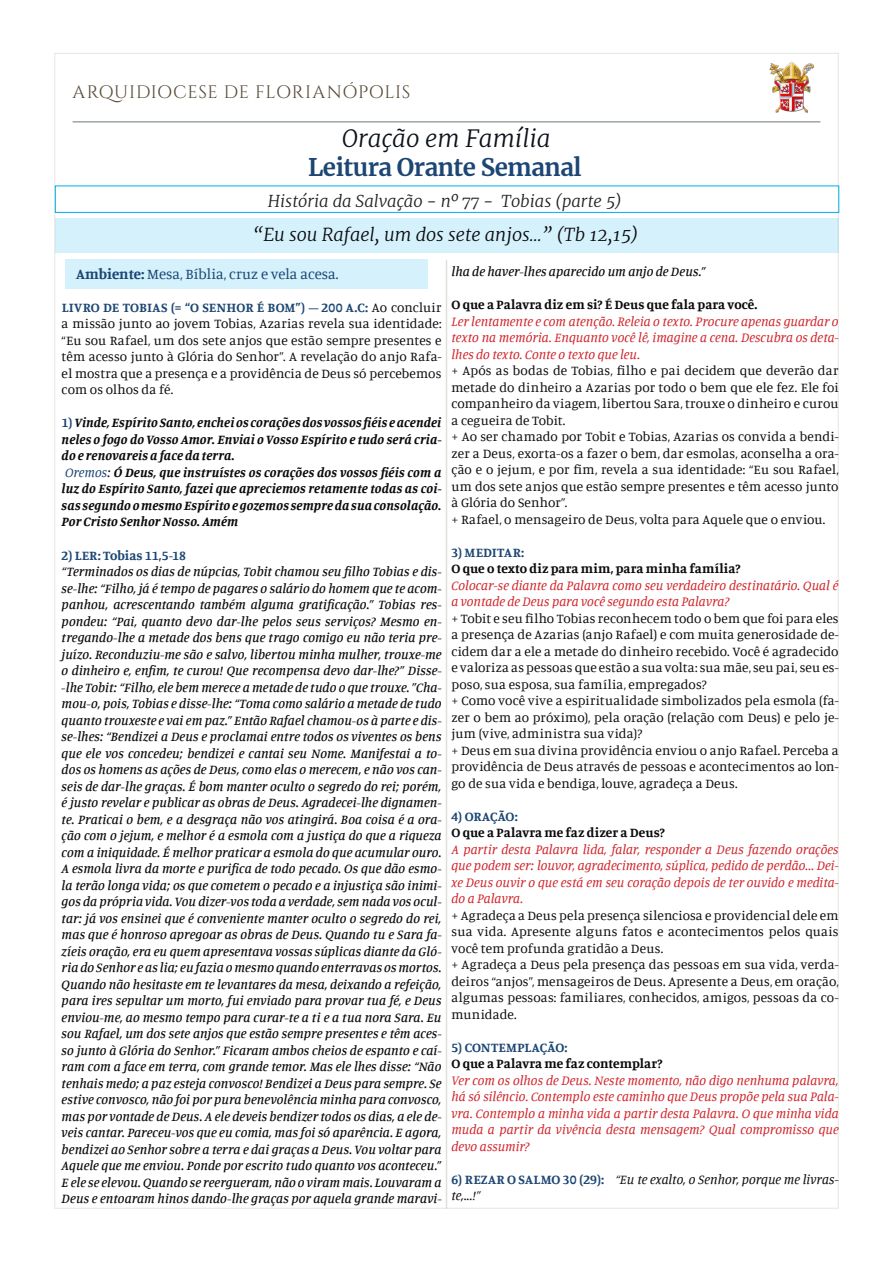
<style>
.page{position:relative;width:893px;height:1263px;background:#fff}
.page>*{position:absolute;margin:0;border:0;box-sizing:border-box;transform-origin:0 0}
.Título{font:700 24px "Merriweather";letter-spacing:-.02em;color:#1c4673}
.Título-2{font:italic 300 24px "Merriweather";color:#0c121a}
.Título-3{font:italic 300 18px "Merriweather";color:#0b090c}
.t1{font:18px "Cinzel";letter-spacing:.03em;color:#564a36}
.Título-4{font:italic 300 16.5px "Merriweather";color:#231f20}
.Estilo_de_parágrafo{font:15px "Manuale";color:#1c4673}
.Estilo_de_parágrafo-2{font:italic 500 13.5px/16.5px "Manuale";letter-spacing:.005em;color:#0b090c;text-align:justify}
.Estilo_de_parágrafo-3{font:13.5px/16.5px "Manuale";letter-spacing:.01em;color:#0b090c;text-align:justify}
.Estilo_de_parágrafo-4{font:italic 13.5px/16.5px "Manuale";letter-spacing:.005em;color:#d1232a;text-align:justify}
.Estilo_de_parágrafo-5{font:italic 700 13.5px/16.5px "Manuale";letter-spacing:.01em;color:#0b090c;text-align:justify}
.Estilo_de_parágrafo-6{font:700 13.5px "Manuale";letter-spacing:.01em;color:#0b090c}
.Estilo_de_parágrafo-7{font:italic 13.5px/16.5px "Manuale";letter-spacing:-.005em;color:#0b090c}
.Estilo_de_parágrafo-8{font:700 13.5px "Manuale";letter-spacing:.01em;color:#1c4673}
.s1{font-weight:700}
.s2{font-weight:700;font-style:normal;color:#1c4673}
.s3{font-weight:700;color:#1c4673}
.s4{font-style:normal;color:#1c4673}
.s5{font-weight:400;color:#1c4673}
.s6{font-weight:400}
</style>
<div class="page">
<hr style="left:73px;top:121px;width:747px;height:1px;background:#061b21">
<img style="left:769px;top:61px;width:45px;height:53px">
<div style="left:55px;top:186px;width:784px;height:27px;border:1px solid #00aeef"></div>
<div style="left:55px;top:218px;width:784px;height:35px;background:#d4f1fc"></div>
<div style="left:66px;top:260px;width:362px;height:29px;background:#d4f1fc"></div>
<hr style="left:446px;top:260px;width:1px;height:948px;background:#a6a594">
<h2 class="t1" style="left:73px;top:82px;width:339px">ARQUIDIOCESE DE FLORIANÓPOLIS</h2>
<p class="Título-2" style="left:342px;top:121px;width:210px">Oração em Família</p>
<p class="Título" style="left:308px;top:150px;width:275px">Leitura Orante Semanal</p>
<p class="Título-4" style="left:268px;top:189px;width:355px">História da Salvação - nº 77 - Tobias (parte 5)</p>
<p class="Título-3" style="left:253px;top:222px;width:386px">“Eu sou Rafael, um dos sete anjos...” (Tb 12,15)</p>
<p class="Estilo_de_parágrafo" style="left:76px;top:265px;width:264px"><span class="s1">Ambiente:</span> Mesa, Bíblia, cruz e vela acesa.</p>
<p class="Estilo_de_parágrafo-2" style="left:451px;top:263px;width:256px">lha de haver-lhes aparecido um anjo de Deus.”</p>
<p class="Estilo_de_parágrafo-6" style="left:451px;top:296px;width:308px">O que a Palavra diz em si? É Deus que fala para você.</p>
<p class="Estilo_de_parágrafo-4" style="left:451px;top:312px;width:389px">Ler lentamente e com atenção. Releia o texto. Procure apenas guardar o texto na memória. Enquanto você lê, imagine a cena. Descubra os deta&shy;lhes do texto. Conte o texto que leu.</p>
<p class="Estilo_de_parágrafo-3" style="left:451px;top:362px;width:389px">+ Após as bodas de Tobias, filho e pai decidem que deverão dar metade do dinheiro a Azarias por todo o bem que ele fez. Ele foi companheiro da viagem, libertou Sara, trouxe o dinheiro e curou a cegueira de Tobit.</p>
<p class="Estilo_de_parágrafo-3" style="left:451px;top:428px;width:389px">+ Ao ser chamado por Tobit e Tobias, Azarias os convida a bendi&shy;zer a Deus, exorta-os a fazer o bem, dar esmolas, aconselha a ora&shy;ção e o jejum, e por fim, revela a sua identidade: “Eu sou Rafael, um dos sete anjos que estão sempre presentes e têm acesso junto à Glória do Senhor”.</p>
<p class="Estilo_de_parágrafo-3" style="left:451px;top:510px;width:375px">+ Rafael, o mensageiro de Deus, volta para Aquele que o enviou.</p>
<p class="Estilo_de_parágrafo-8" style="left:451px;top:543px;width:74px">3) MEDITAR:</p>
<p class="Estilo_de_parágrafo-6" style="left:451px;top:560px;width:291px">O que o texto diz para mim, para minha família?</p>
<p class="Estilo_de_parágrafo-4" style="left:451px;top:576px;width:389px">Colocar-se diante da Palavra como seu verdadeiro destinatário. Qual é a vontade de Deus para você segundo esta Palavra?</p>
<p class="Estilo_de_parágrafo-3" style="left:451px;top:609px;width:389px">+ Tobit e seu filho Tobias reconhecem todo o bem que foi para eles a presença de Azarias (anjo Rafael) e com muita generosidade de&shy;cidem dar a ele a metade do dinheiro recebido. Você é agradecido e valoriza as pessoas que estão a sua volta: sua mãe, seu pai, seu es&shy;poso, sua esposa, sua família, empregados?</p>
<p class="Estilo_de_parágrafo-3" style="left:451px;top:692px;width:389px">+ Como você vive a espiritualidade simbolizados pela esmola (fa&shy;zer o bem ao próximo), pela oração (relação com Deus) e pelo je&shy;jum (vive, administra sua vida)?</p>
<p class="Estilo_de_parágrafo-3" style="left:451px;top:741px;width:389px">+ Deus em sua divina providência enviou o anjo Rafael. Perceba a providência de Deus através de pessoas e acontecimentos ao lon&shy;go de sua vida e bendiga, louve, agradeça a Deus.</p>
<p class="Estilo_de_parágrafo-8" style="left:451px;top:807px;width:68px">4) ORAÇÃO:</p>
<p class="Estilo_de_parágrafo-6" style="left:451px;top:824px;width:215px">O que a Palavra me faz dizer a Deus?</p>
<p class="Estilo_de_parágrafo-4" style="left:451px;top:840px;width:389px">A partir desta Palavra lida, falar, responder a Deus fazendo orações que podem ser: louvor, agradecimento, súplica, pedido de perdão... Dei&shy;xe Deus ouvir o que está em seu coração depois de ter ouvido e medita&shy;do a Palavra.</p>
<p class="Estilo_de_parágrafo-3" style="left:451px;top:906px;width:389px">+ Agradeça a Deus pela presença silenciosa e providencial dele em sua vida. Apresente alguns fatos e acontecimentos pelos quais você tem profunda gratidão a Deus.</p>
<p class="Estilo_de_parágrafo-3" style="left:451px;top:956px;width:389px">+ Agradeça a Deus pela presença das pessoas em sua vida, verda&shy;deiros “anjos”, mensageiros de Deus. Apresente a Deus, em oração, algumas pessoas: familiares, conhecidos, amigos, pessoas da co&shy;munidade.</p>
<p class="Estilo_de_parágrafo-8" style="left:451px;top:1038px;width:118px">5) CONTEMPLAÇÃO:</p>
<p class="Estilo_de_parágrafo-6" style="left:451px;top:1055px;width:213px">O que a Palavra me faz contemplar?</p>
<p class="Estilo_de_parágrafo-4" style="left:451px;top:1071px;width:389px">Ver com os olhos de Deus. Neste momento, não digo nenhuma palavra, há só silêncio. Contemplo este caminho que Deus propõe pela sua Pala&shy;vra. Contemplo a minha vida a partir desta Palavra. O que minha vida muda a partir da vivência desta mensagem? Qual compromisso que devo assumir?</p>
<p class="Estilo_de_parágrafo-7" style="left:451px;top:1170px;width:389px"><span class="s2">6) REZAR O SALMO 30 (29):</span> “Eu te exalto, o Senhor, porque me livras&shy;te,...!”</p>
<p class="Estilo_de_parágrafo-3" style="left:62px;top:299px;width:381px"><span class="s3">LIVRO DE TOBIAS (= “O SENHOR É BOM”) – 200 A.C:</span> Ao concluir a missão junto ao jovem Tobias, Azarias revela sua identidade: “Eu sou Rafael, um dos sete anjos que estão sempre presentes e têm acesso junto à Glória do Senhor”. A revelação do anjo Rafa&shy;el mostra que a presença e a providência de Deus só percebemos com os olhos da fé.</p>
<p class="Estilo_de_parágrafo-5" style="left:62px;top:414px;width:381px"><span class="s4">1)</span> Vinde, Espírito Santo, enchei os corações dos vossos fiéis e acendei neles o fogo do Vosso Amor. Enviai o Vosso Espírito e tudo será cria&shy;do e renovareis a face da terra.</p>
<p class="Estilo_de_parágrafo-5" style="left:62px;top:464px;width:381px"><span class="s5">Oremos</span><span class="s6">:</span> Ó Deus, que instruístes os corações dos vossos fiéis com a luz do Espírito Santo, fazei que apreciemos retamente todas as coi&shy;sas segundo o mesmo Espírito e gozemos sempre da sua consolação.<br>Por Cristo Senhor Nosso. Amém</p>
<p class="Estilo_de_parágrafo-8" style="left:62px;top:546px;width:126px">2) LER: Tobias 11,5-18</p>
<p class="Estilo_de_parágrafo-2" style="left:62px;top:563px;width:381px">“Terminados os dias de núpcias, Tobit chamou seu filho Tobias e dis&shy;se-lhe: “Filho, já é tempo de pagares o salário do homem que te acom&shy;panhou, acrescentando também alguma gratificação.” Tobias res&shy;pondeu: “Pai, quanto devo dar-lhe pelos seus serviços? Mesmo en&shy;tregando-lhe a metade dos bens que trago comigo eu não teria pre&shy;juízo. Reconduziu-me são e salvo, libertou minha mulher, trouxe-me o dinheiro e, enfim, te curou! Que recompensa devo dar-lhe?” Disse--lhe Tobit: “Filho, ele bem merece a metade de tudo o que trouxe. ”Cha&shy;mou-o, pois, Tobias e disse-lhe: “Toma como salário a metade de tudo quanto trouxeste e vai em paz.” Então Rafael chamou-os à parte e dis&shy;se-lhes: “Bendizei a Deus e proclamai entre todos os viventes os bens que ele vos concedeu; bendizei e cantai seu Nome. Manifestai a to&shy;dos os homens as ações de Deus, como elas o merecem, e não vos can&shy;seis de dar-lhe graças. É bom manter oculto o segredo do rei; porém, é justo revelar e publicar as obras de Deus. Agradecei-lhe dignamen&shy;te. Praticai o bem, e a desgraça não vos atingirá. Boa coisa é a ora&shy;ção com o jejum, e melhor é a esmola com a justiça do que a riqueza com a iniquidade. É melhor praticar a esmola do que acumular ouro.<br>A esmola livra da morte e purifica de todo pecado. Os que dão esmo&shy;la terão longa vida; os que cometem o pecado e a injustiça são inimi&shy;gos da própria vida. Vou dizer-vos toda a verdade, sem nada vos ocul&shy;tar: já vos ensinei que é conveniente manter oculto o segredo do rei, mas que é honroso apregoar as obras de Deus. Quando tu e Sara fa&shy;zíeis oração, era eu quem apresentava vossas súplicas diante da Gló&shy;ria do Senhor e as lia; eu fazia o mesmo quando enterravas os mortos.<br>Quando não hesitaste em te levantares da mesa, deixando a refeição, para ires sepultar um morto, fui enviado para provar tua fé, e Deus enviou-me, ao mesmo tempo para curar-te a ti e a tua nora Sara. Eu sou Rafael, um dos sete anjos que estão sempre presentes e têm aces&shy;so junto à Glória do Senhor.” Ficaram ambos cheios de espanto e caí&shy;ram com a face em terra, com grande temor. Mas ele lhes disse: “Não tenhais medo; a paz esteja convosco! Bendizei a Deus para sempre. Se estive convosco, não foi por pura benevolência minha para convosco, mas por vontade de Deus. A ele deveis bendizer todos os dias, a ele de&shy;veis cantar. Pareceu-vos que eu comia, mas foi só aparência. E agora, bendizei ao Senhor sobre a terra e dai graças a Deus. Vou voltar para Aquele que me enviou. Ponde por escrito tudo quanto vos aconteceu.” E ele se elevou. Quando se reergueram, não o viram mais. Louvaram a Deus e entoaram hinos dando-lhe graças por aquela grande maravi-</p>
</div>
